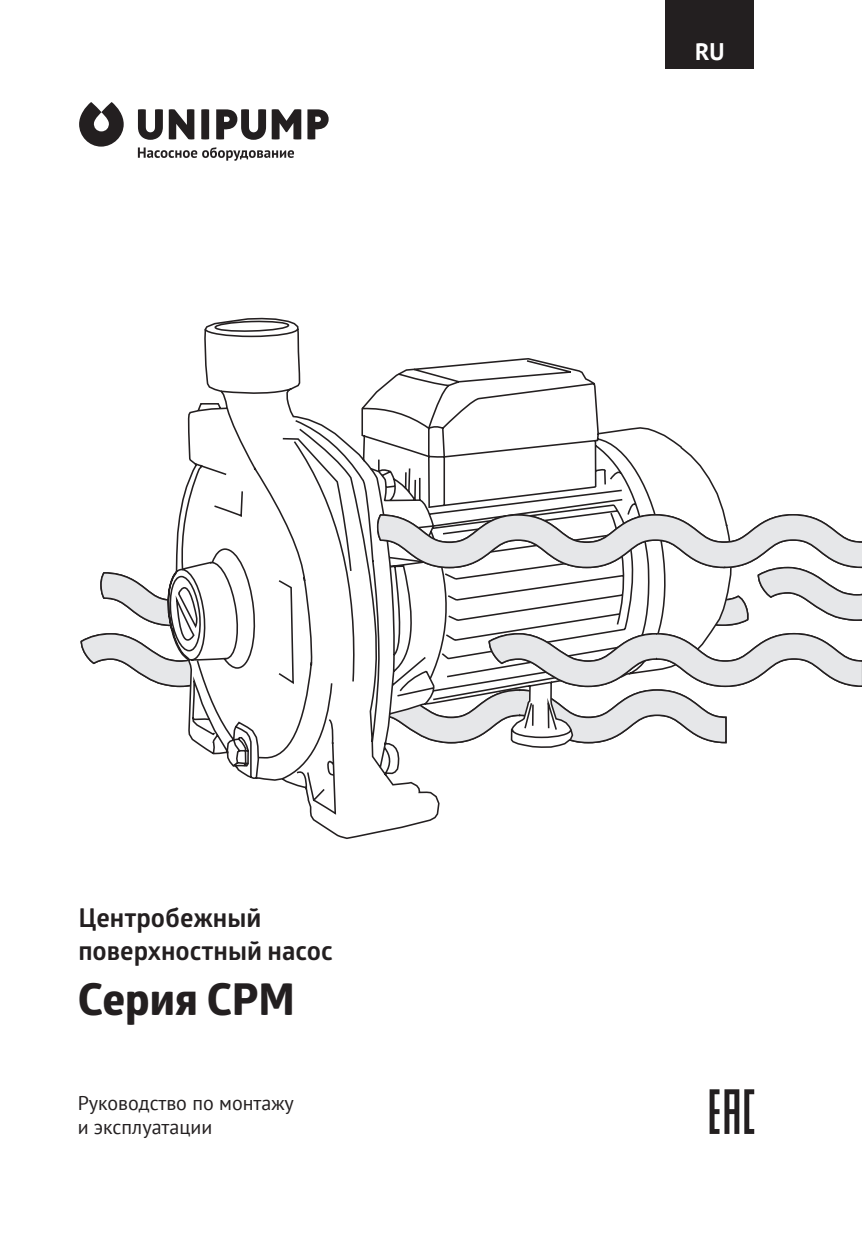
<style>
.page{position:relative;width:862px;height:1236px;background:#fff}
.page>*{position:absolute;margin:0;border:0;box-sizing:border-box;transform-origin:0 0}
.t1{font:700 44px "Globerx";color:#231f20}
.t2{font:700 26px/33px "Glober";color:#231f20}
.t3{font:700 24px "PT Sans";color:#fff}
.t4{font:20px/24px "PT Sans";color:#231f20}
</style>
<div class="page">
<svg style="left:179px;top:318px;width:546px;height:521px"></svg>
<svg style="left:81px;top:513px;width:781px;height:231px"></svg>
<svg style="left:709px;top:1089px;width:45px;height:45px"></svg>
<div style="left:665px;top:0;width:89px;height:68px;background:#231f20"></div>
<svg style="left:138px;top:147px;width:156px;height:14px"></svg>
<svg style="left:79px;top:102px;width:45px;height:45px"></svg>
<svg style="left:169px;top:109px;width:25px;height:30px"></svg>
<svg style="left:201px;top:109px;width:8px;height:30px"></svg>
<svg style="left:307px;top:109px;width:22px;height:30px"></svg>
<svg style="left:272px;top:109px;width:29px;height:30px"></svg>
<svg style="left:216px;top:109px;width:50px;height:31px"></svg>
<svg style="left:138px;top:109px;width:25px;height:31px"></svg>
<h2 class="t2" style="left:78px;top:901px;width:256px">Центробежный поверхностный насос</h2>
<h1 class="t1" style="left:78px;top:968px;width:219px">Серия CPM</h1>
<p class="t4" style="left:78px;top:1090px;width:218px">Руководство по монтажу и эксплуатации</p>
<p class="t3" style="left:695px;top:35px;width:31px">RU</p>
</div>
